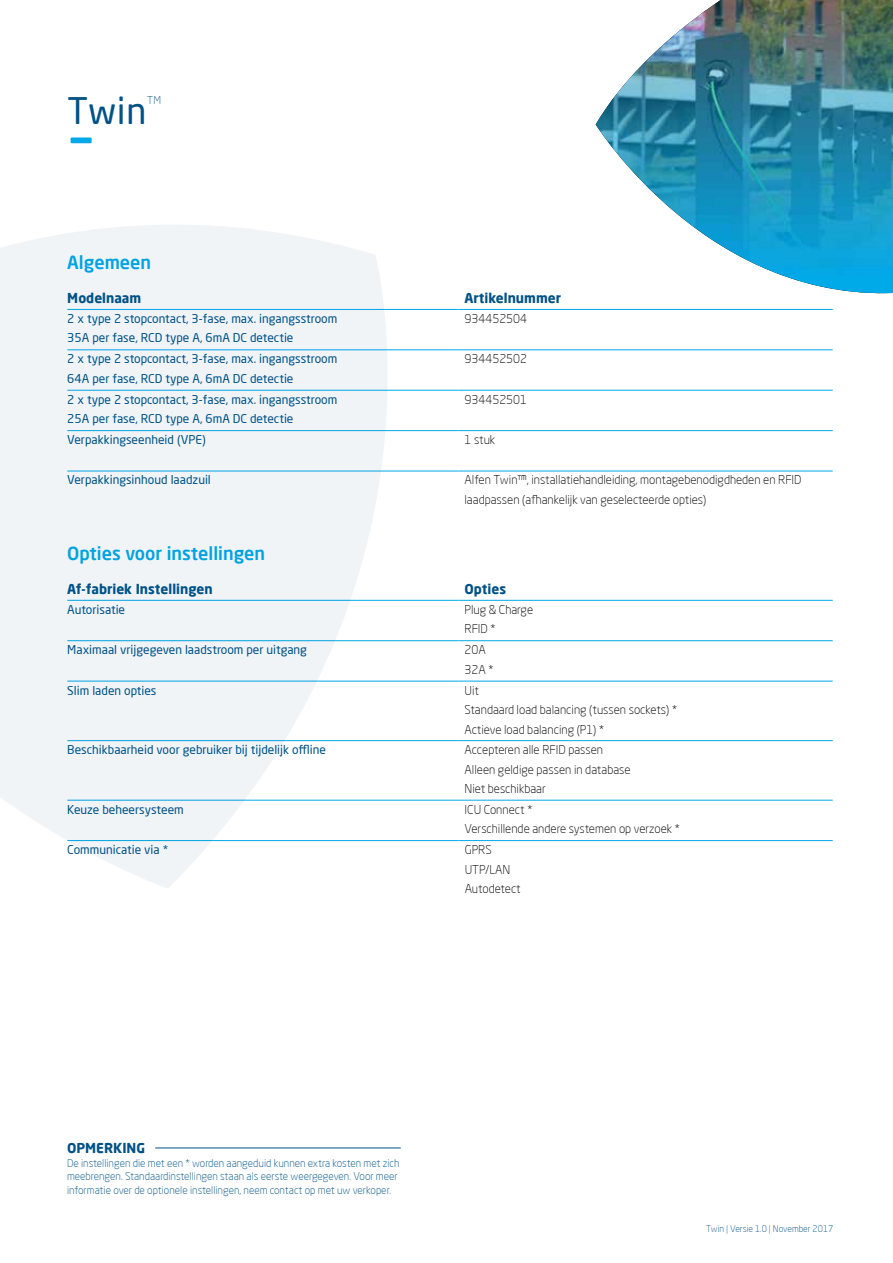
<style>
.page{position:relative;width:893px;height:1263px;background:#fff}
.page>*{position:absolute;margin:0;border:0;box-sizing:border-box;transform-origin:0 0}
.t1{font:77.55px "Neo Sans Pro";color:#00a8e7;scale:.8 1}
.t2{font:35.85px "Neo Sans Pro";color:#005286}
.t3{font:500 18px "Neo Sans Pro";color:#00a8e7}
.t4{font:700 13.5px "Neo Sans Pro";color:#005286}
.t5{font:12px/19.5px "Neo Sans Pro";color:#005286}
.t6{font:300 12px/19.5px "Neo Sans Pro";color:#000}
.t7{font:300 12px/19.5px "Neo Sans Pro";color:#020203}
.t8{font:300 10.5px/13.5px "Neo Sans Pro";color:#005286}
.t9{font:300 9px "Neo Sans Pro";color:#005286}
</style>
<div class="page">
<hr style="left:155px;top:1147px;width:246px;height:1px;background:#005286">
<img style="left:596px;top:0;width:297px;height:293px">
<hr style="left:459px;top:471px;width:374px;height:1px;background:#00a8e7">
<hr style="left:459px;top:309px;width:374px;height:1px;background:#00a8e7">
<hr style="left:459px;top:349px;width:374px;height:1px;background:#00a8e7">
<hr style="left:459px;top:390px;width:374px;height:1px;background:#00a8e7">
<hr style="left:459px;top:430px;width:374px;height:1px;background:#00a8e7">
<hr style="left:459px;top:600px;width:374px;height:1px;background:#00a8e7">
<hr style="left:459px;top:640px;width:374px;height:1px;background:#00a8e7">
<hr style="left:459px;top:681px;width:374px;height:1px;background:#00a8e7">
<hr style="left:459px;top:740px;width:374px;height:1px;background:#00a8e7">
<hr style="left:459px;top:800px;width:374px;height:1px;background:#00a8e7">
<hr style="left:459px;top:840px;width:374px;height:1px;background:#00a8e7">
<svg style="left:0;top:225px;width:465px;height:663px"></svg>
<h2 class="t2" style="left:67px;top:89px;width:81px">Twin</h2>
<p class="t8" style="left:147px;top:94px;width:15px">TM</p>
<h1 class="t1" style="left:71px;top:86px;width:26px">–</h1>
<h3 class="t3" style="left:67px;top:251px;width:85px">Algemeen</h3>
<p class="t4" style="left:67px;top:289px;width:76px">Modelnaam</p>
<p class="t4" style="left:465px;top:289px;width:98px">Artikelnummer</p>
<p class="t5" style="left:67px;top:308px;width:271px">2 x type 2 stopcontact, 3-fase, max. ingangsstroom<br>35A per fase, RCD type A, 6mA DC detectie</p>
<p class="t6" style="left:464px;top:308px;width:64px">934452504</p>
<p class="t5" style="left:67px;top:349px;width:271px">2 x type 2 stopcontact, 3-fase, max. ingangsstroom<br>64A per fase, RCD type A, 6mA DC detectie</p>
<p class="t6" style="left:464px;top:349px;width:64px">934452502</p>
<p class="t5" style="left:67px;top:389px;width:271px">2 x type 2 stopcontact, 3-fase, max. ingangsstroom<br>25A per fase, RCD type A, 6mA DC detectie</p>
<p class="t6" style="left:464px;top:389px;width:64px">934452501</p>
<p class="t5" style="left:67px;top:430px;width:140px">Verpakkingseenheid (VPE)</p>
<p class="t6" style="left:464px;top:430px;width:32px">1 stuk</p>
<p class="t5" style="left:67px;top:470px;width:145px">Verpakkingsinhoud laadzuil</p>
<p class="t6" style="left:464px;top:470px;width:339px">Alfen Twin™, installatiehandleiding, montagebenodigdheden en RFID laadpassen (afhankelijk van geselecteerde opties)</p>
<h3 class="t3" style="left:67px;top:542px;width:199px">Opties voor instellingen</h3>
<p class="t4" style="left:67px;top:580px;width:147px">Af-fabriek Instellingen</p>
<p class="t4" style="left:465px;top:580px;width:43px">Opties</p>
<p class="t5" style="left:67px;top:599px;width:59px">Autorisatie</p>
<p class="t6" style="left:464px;top:599px;width:70px">Plug &amp; Charge<br>RFID *</p>
<p class="t5" style="left:67px;top:640px;width:241px">Maximaal vrijgegeven laadstroom per uitgang</p>
<p class="t6" style="left:464px;top:640px;width:30px">20A<br>32A *</p>
<p class="t5" style="left:67px;top:680px;width:91px">Slim laden opties</p>
<p class="t6" style="left:464px;top:680px;width:214px">Uit<br>Standaard load balancing (tussen sockets) *<br>Actieve load balancing (P1) *</p>
<p class="t5" style="left:67px;top:740px;width:260px">Beschikbaarheid voor gebruiker bij tijdelijk offline</p>
<p class="t6" style="left:464px;top:740px;width:168px">Accepteren alle RFID passen<br>Alleen geldige passen in database<br>Niet beschikbaar</p>
<p class="t5" style="left:67px;top:799px;width:118px">Keuze beheersysteem</p>
<p class="t6" style="left:464px;top:799px;width:217px">ICU Connect *<br>Verschillende andere systemen op verzoek *</p>
<p class="t5" style="left:67px;top:840px;width:102px">Communicatie via *</p>
<p class="t7" style="left:465px;top:840px;width:58px">GPRS<br>UTP/LAN<br>Autodetect</p>
<p class="t4" style="left:67px;top:1139px;width:80px">OPMERKING</p>
<p class="t8" style="left:67px;top:1156px;width:334px">De instellingen die met een * worden aangeduid kunnen extra kosten met zich meebrengen. Standaardinstellingen staan als eerste weergegeven. Voor meer informatie over de optionele instellingen, neem contact op met uw verkoper.</p>
<p class="t9" style="left:706px;top:1223px;width:129px">Twin | Versie 1.0 | November 2017</p>
</div>
